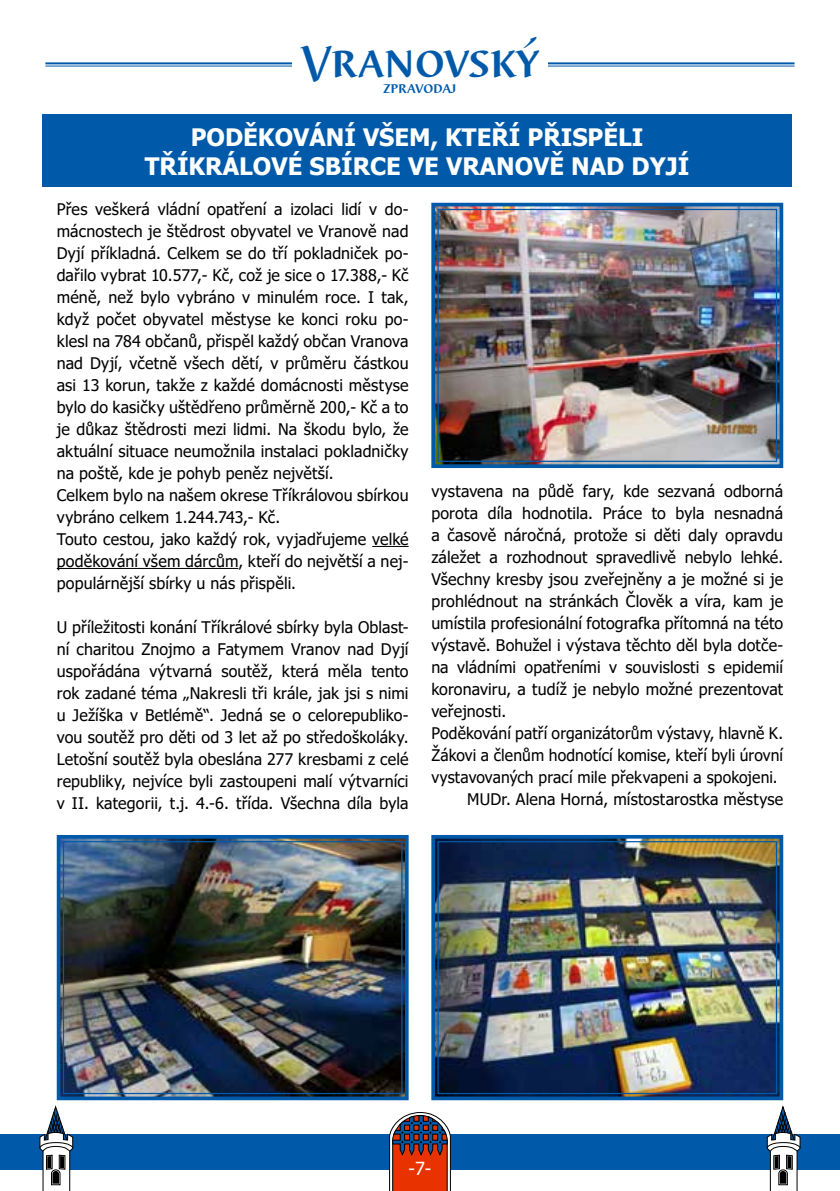
<style>
.page{position:relative;width:840px;height:1191px;background:#fff}
.page>*{position:absolute;margin:0;border:0;box-sizing:border-box;transform-origin:0 0}
.t1{font:500 46px "Barbedor DCDOT";color:#005aa9}
.t2{font:700 24px/28.8px "Tahoma";color:#fff;text-align:center}
.t3{font:18px "Tahoma";color:#fff}
.t4{font:16px/22px "Tahoma";letter-spacing:.01em;color:#000}
.t5{font:500 15.4px "Barbedor DCDOT";color:#005aa9}
</style>
<div class="page">
<hr style="left:45px;top:62px;width:749px;height:2px;background:#005aa9">
<hr style="left:45px;top:66px;width:749px;height:1px;background:#005aa9">
<div style="left:292px;top:0;width:255px;height:102px;background:#fff"></div>
<img style="left:56px;top:835px;width:353px;height:266px">
<div style="left:63px;top:841px;width:339px;height:253px;border:1px solid #005aa9"></div>
<img style="left:431px;top:835px;width:353px;height:266px">
<div style="left:437px;top:841px;width:339px;height:253px;border:1px solid #005aa9"></div>
<img style="left:431px;top:202px;width:353px;height:267px">
<div style="left:437px;top:209px;width:339px;height:253px;border:1px solid #005aa9"></div>
<div style="left:43px;top:114px;width:748px;height:72px;background:#005aa9"></div>
<hr style="left:372px;top:546px;width:36px;height:1px;background:#000">
<hr style="left:57px;top:568px;width:181px;height:1px;background:#000">
<div style="left:0;top:1134px;width:839px;height:35px;background:#005aa9"></div>
<svg style="left:766px;top:1105px;width:34px;height:86px"></svg>
<svg style="left:39px;top:1105px;width:34px;height:86px"></svg>
<svg style="left:388px;top:1112px;width:63px;height:79px"></svg>
<h1 class="t1" style="left:301px;top:35px;width:238px">Vranovský</h1>
<p class="t5" style="left:383px;top:79px;width:74px">zpravodaj</p>
<h2 class="t2" style="left:145px;top:124px;width:545px">PODĚKOVÁNÍ VŠEM, KTEŘÍ PŘISPĚLI<br>TŘÍKRÁLOVÉ SBÍRCE VE VRANOVĚ NAD DYJÍ</h2>
<p class="t4" style="left:57px;top:199px;width:353px">Přes veškerá vládní opatření a izolaci lidí v do&shy;mácnostech je štědrost obyvatel ve Vranově nad Dyjí příkladná. Celkem se do tří pokladniček po&shy;dařilo vybrat 10.577,- Kč, což je sice o 17.388,- Kč méně, než bylo vybráno v minulém roce. I tak, když počet obyvatel městyse ke konci roku po&shy;klesl na 784 občanů, přispěl každý občan Vranova nad Dyjí, včetně všech dětí, v průměru částkou asi 13 korun, takže z každé domácnosti městyse bylo do kasičky uštědřeno průměrně 200,- Kč a to je důkaz štědrosti mezi lidmi. Na škodu bylo, že aktuální situace neumožnila instalaci pokladničky na poště, kde je pohyb peněz největší.<br>Celkem bylo na našem okrese Tříkrálovou sbírkou vybráno celkem 1.244.743,- Kč.<br>Touto cestou, jako každý rok, vyjadřujeme velké poděkování všem dárcům, kteří do největší a nej&shy;populárnější sbírky u nás přispěli.</p>
<p class="t4" style="left:57px;top:617px;width:353px;text-align:justify">U příležitosti konání Tříkrálové sbírky byla Oblast&shy;ní charitou Znojmo a Fatymem Vranov nad Dyjí uspořádána výtvarná soutěž, která měla tento rok zadané téma „Nakresli tři krále, jak jsi s nimi u Ježíška v Betlémě“. Jedná se o celorepubliko&shy;vou soutěž pro děti od 3 let až po středoškoláky.<br>Letošní soutěž byla obeslána 277 kresbami z celé republiky, nejvíce byli zastoupeni malí výtvarníci v II. kategorii, t.j. 4.-6. třída. Všechna díla byla</p>
<p class="t4" style="left:431px;top:481px;width:353px">vystavena na půdě fary, kde sezvaná odborná</p>
<p class="t4" style="left:431px;top:503px;width:353px">porota díla hodnotila. Práce to byla nesnadná</p>
<p class="t4" style="left:431px;top:525px;width:353px">a časově náročná, protože si děti daly opravdu</p>
<p class="t4" style="left:431px;top:547px;width:353px">záležet a rozhodnout spravedlivě nebylo lehké.</p>
<p class="t4" style="left:431px;top:569px;width:353px">Všechny kresby jsou zveřejněny a je možné si je</p>
<p class="t4" style="left:431px;top:591px;width:353px">prohlédnout na stránkách Člověk a víra, kam je</p>
<p class="t4" style="left:431px;top:613px;width:353px">umístila profesionální fotografka přítomná na této</p>
<p class="t4" style="left:431px;top:635px;width:353px">výstavě. Bohužel i výstava těchto děl byla dotče-</p>
<p class="t4" style="left:431px;top:657px;width:353px">na vládními opatřeními v souvislosti s epidemií</p>
<p class="t4" style="left:431px;top:679px;width:353px">koronaviru, a tudíž je nebylo možné prezentovat</p>
<p class="t4" style="left:431px;top:701px;width:76px">veřejnosti.</p>
<p class="t4" style="left:431px;top:723px;width:353px">Poděkování patří organizátorům výstavy, hlavně K.</p>
<p class="t4" style="left:431px;top:745px;width:353px">Žákovi a členům hodnotící komise, kteří byli úrovní</p>
<p class="t4" style="left:431px;top:767px;width:347px">vystavovaných prací mile překvapeni a spokojeni.</p>
<p class="t4" style="left:467px;top:789px;width:317px">MUDr. Alena Horná, místostarostka městyse</p>
<p class="t3" style="left:408px;top:1156px;width:24px">-7-</p>
</div>
